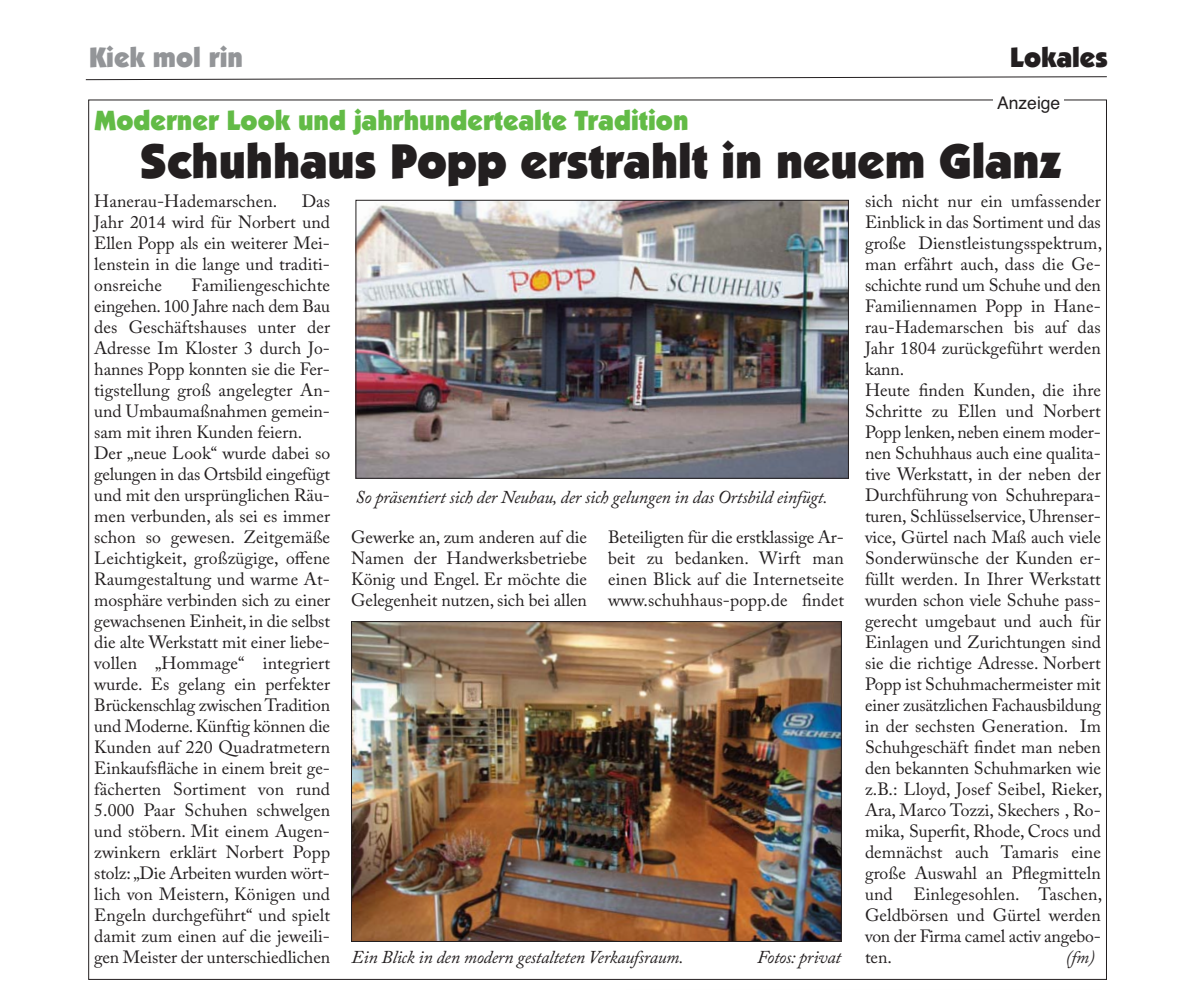
<style>
.page{position:relative;width:1188px;height:990px;background:#fff}
.page>*{position:absolute;margin:0;border:0;box-sizing:border-box;transform-origin:0 0}
.t1{font:900 49px "Itc Kabel";color:#231f20}
.t2{font:900 28px "Itc Kabel";color:#62bb46}
.t3{font:900 28px "Itc Kabel";color:#939598}
.t4{font:900 28px "Itc Kabel";color:#231f20}
.t5{font:italic 18.03px "Adobe Caslon Pro";letter-spacing:-.015em;color:#231f20}
.t6{font:17.68px/21px "Adobe Caslon Pro";letter-spacing:.005em;color:#231f20;text-align:justify}
.t7{font:italic 17.68px "Adobe Caslon Pro";color:#231f20}
.t8{font:17.5px "Helvetica";color:#231f20}
</style>
<div class="page">
<svg style="left:85px;top:76px;width:1022px;height:5px"></svg>
<img style="left:358px;top:202px;width:489px;height:275px">
<div style="left:356px;top:200px;width:493px;height:279px;border:1px solid #231f20"></div>
<img style="left:353px;top:623px;width:487px;height:317px">
<div style="left:351px;top:621px;width:491px;height:321px;border:1px solid #231f20"></div>
<h2 class="t3" style="left:89px;top:47px;width:155px">Kiek mol rin</h2>
<h2 class="t4" style="left:1010px;top:47px;width:99px">Lokales</h2>
<p class="t8" style="left:997px;top:96px;width:65px">Anzeige</p>
<h2 class="t2" style="left:95px;top:110px;width:595px">Moderner Look und jahrhundertealte Tradition</h2>
<h1 class="t1" style="left:140px;top:142px;width:923px">Schuhhaus Popp erstrahlt in neuem Glanz</h1>
<p class="t6" style="left:94px;top:193px;width:185px">Hanerau-Hademarschen.</p>
<p class="t6" style="left:94px;top:193px;width:237px;text-indent:207px">Das Jahr 2014 wird für Norbert und Ellen Popp als ein weiterer Mei&shy;lenstein in die lange und traditi&shy;onsreiche</p>
<p class="t6" style="left:94px;top:277px;width:237px;text-align:left;text-indent:97px">Familiengeschichte eingehen. 100 Jahre nach dem Bau des Geschäftshauses unter der<br>Adresse Im Kloster 3 durch Jo&shy;hannes Popp konnten sie die Fer&shy;tigstellung groß angelegter An&shy;und Umbaumaßnahmen gemein&shy;sam mit ihren Kunden feiern.<br>Der „neue Look“ wurde dabei so gelungen in das Ortsbild eingefügt und mit den ursprünglichen Räu&shy;men verbunden, als sei es immer schon so gewesen. Zeitgemäße<br>Leichtigkeit, großzügige, offene<br>Raumgestaltung und warme At&shy;mosphäre verbinden sich zu einer gewachsenen Einheit, in die selbst die alte Werkstatt mit einer liebe&shy;vollen „Hommage“ integriert wurde. Es gelang ein perfekter<br>Brückenschlag zwischen Tradition und Moderne. Künftig können die<br>Kunden auf 220 Quadratmetern<br>Einkaufsfläche in einem breit ge&shy;fächerten Sortiment von rund<br>5.000 Paar Schuhen schwelgen und stöbern. Mit einem Augen&shy;zwinkern erklärt Norbert Popp stolz: „Die Arbeiten wurden wört&shy;lich von Meistern, Königen und<br>Engeln durchgeführt“ und spielt damit zum einen auf die jeweili&shy;gen Meister der unterschiedlichen</p>
<p class="t5" style="left:355px;top:490px;width:474px">So präsentiert sich der Neubau, der sich gelungen in das Ortsbild einfügt.</p>
<p class="t6" style="left:351px;top:529px;width:237px">Gewerke an, zum anderen auf die Namen der Handwerksbetriebe König und Engel. Er möchte die Gelegenheit nutzen, sich bei allen</p>
<p class="t6" style="left:608px;top:529px;width:237px">Beteiligten für die erstklassige Ar&shy;beit zu bedanken. Wirft man einen Blick auf die Internetseite www.schuhhaus-popp.de findet</p>
<p class="t5" style="left:352px;top:950px;width:333px">Ein Blick in den modern gestalteten Verkaufsraum.</p>
<p class="t5" style="left:757px;top:950px;width:86px">Fotos: privat</p>
<p class="t6" style="left:865px;top:193px;width:239px;text-align:left">sich nicht nur ein umfassender<br>Einblick in das Sortiment und das große Dienstleistungsspektrum, man erfährt auch, dass die Ge&shy;schichte rund um Schuhe und den<br>Familiennamen Popp in Hane&shy;rau-Hademarschen bis auf das<br>Jahr 1804 zurückgeführt werden kann.<br>Heute finden Kunden, die ihre<br>Schritte zu Ellen und Norbert<br>Popp lenken, neben einem moder&shy;nen Schuhhaus auch eine qualita&shy;tive Werkstatt, in der neben der<br>Durchführung von Schuhrepara&shy;turen, Schlüsselservice, Uhrenser&shy;vice, Gürtel nach Maß auch viele<br>Sonderwünsche der Kunden er&shy;füllt werden. In Ihrer Werkstatt wurden schon viele Schuhe pass&shy;gerecht umgebaut und auch für<br>Einlagen und Zurichtungen sind sie die richtige Adresse. Norbert<br>Popp ist Schuhmachermeister mit einer zusätzlichen Fachausbildung in der sechsten Generation. Im<br>Schuhgeschäft findet man neben den bekannten Schuhmarken wie z.B.: Lloyd, Josef Seibel, Rieker,<br>Ara, Marco Tozzi, Skechers , Ro&shy;mika, Superfit, Rhode, Crocs und demnächst auch Tamaris eine große Auswahl an Pflegmitteln und Einlegesohlen. Taschen,<br>Geldbörsen und Gürtel werden von der Firma camel activ angebo&shy;ten.</p>
<p class="t7" style="left:1066px;top:950px;width:31px">(fm)</p>
</div>
